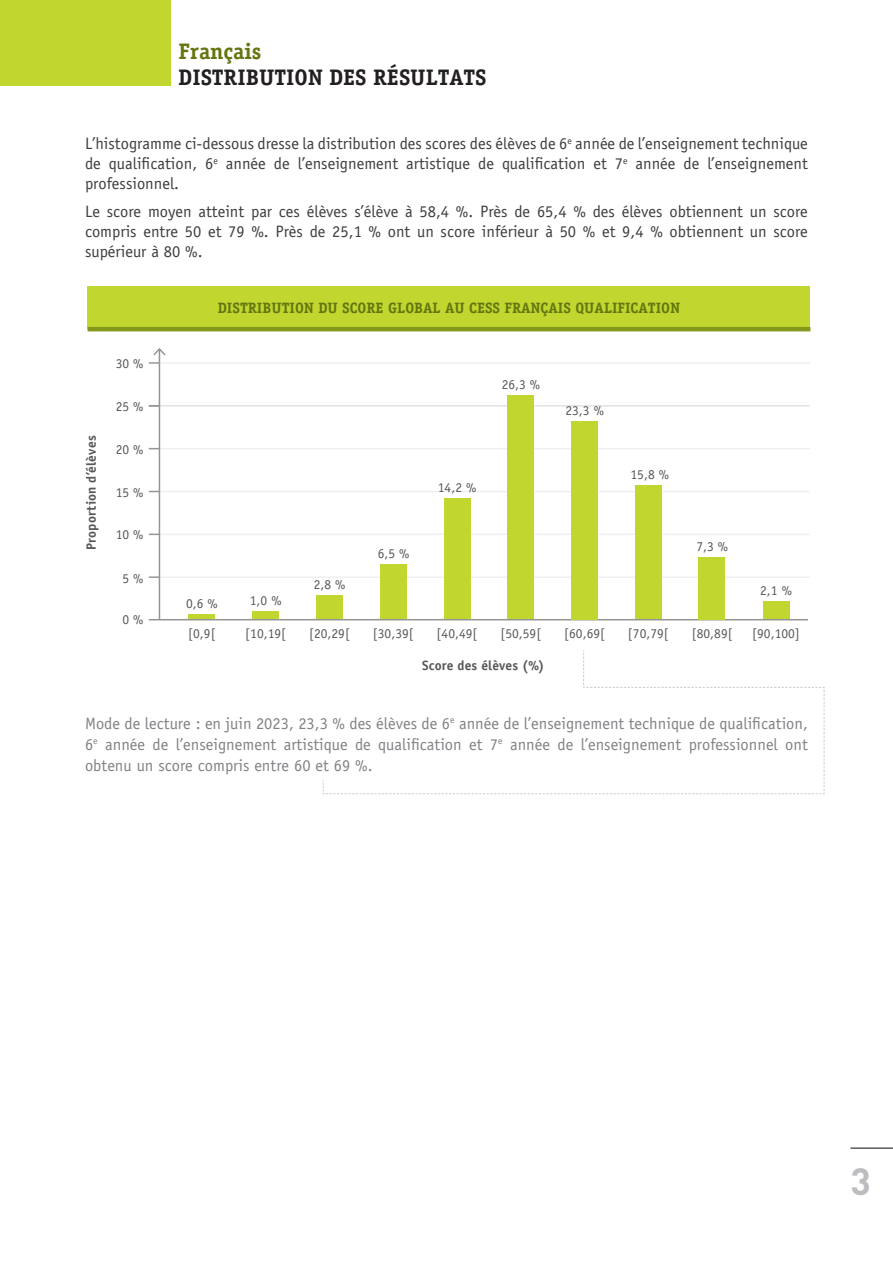
<style>
.page{position:relative;width:893px;height:1263px;background:#fff}
.page>*{position:absolute;margin:0;border:0;box-sizing:border-box;transform-origin:0 0}
.t1{font:37.5px "DINT Bold";color:#bcbdc0}
.t2{font:700 22.5px "Evalex Serif";color:#231f20}
.t3{font:700 22.5px "Evalex Serif";color:#64760f}
.PD_-_TEXTE{font:16.5px/19.8px "Evalex Sans";color:#3e3e3f;text-align:justify}
.PD_-_TEXTE-2{font:16.5px/21px "Evalex Sans";color:#808285;text-align:justify}
.t4{font:700 15px "Evalex Serif";color:#64760f}
.t5{font:13.5px "Evalex Sans";color:#57585a}
.t6{font:700 13.5px "Evalex Sans";letter-spacing:.01em;color:#57585a}
</style>
<div class="page">
<hr style="left:850px;top:1147px;width:43px;height:2px;background:#57585a">
<hr style="left:159px;top:362px;width:651px;height:2px;background:#939598">
<hr style="left:159px;top:448px;width:651px;height:1px;background:#939598">
<hr style="left:159px;top:405px;width:651px;height:2px;background:#939598">
<hr style="left:159px;top:491px;width:651px;height:1px;background:#939598">
<hr style="left:159px;top:534px;width:651px;height:1px;background:#939598">
<hr style="left:159px;top:576px;width:651px;height:2px;background:#939598">
<hr style="left:159px;top:349px;width:1px;height:270px;background:#939598">
<div style="left:189px;top:614px;width:26px;height:5px;background:#c1d72f"></div>
<div style="left:252px;top:611px;width:27px;height:8px;background:#c1d72f"></div>
<div style="left:316px;top:595px;width:27px;height:24px;background:#c1d72f"></div>
<div style="left:380px;top:564px;width:27px;height:55px;background:#c1d72f"></div>
<div style="left:444px;top:498px;width:27px;height:121px;background:#c1d72f"></div>
<div style="left:635px;top:485px;width:27px;height:134px;background:#c1d72f"></div>
<div style="left:763px;top:601px;width:26px;height:18px;background:#c1d72f"></div>
<hr style="left:149px;top:619px;width:659px;height:1px;background:#939598">
<div style="left:507px;top:396px;width:27px;height:223px;background:#c1d72f"></div>
<div style="left:698px;top:557px;width:27px;height:62px;background:#c1d72f"></div>
<div style="left:571px;top:421px;width:27px;height:198px;background:#c1d72f"></div>
<svg style="left:149px;top:576px;width:10px;height:2px"></svg>
<svg style="left:149px;top:405px;width:10px;height:2px"></svg>
<svg style="left:149px;top:348px;width:18px;height:16px"></svg>
<div style="left:88px;top:287px;width:722px;height:42px;background:#c1d72f"></div>
<hr style="left:88px;top:327px;width:722px;height:4px;background:#85981e">
<svg style="left:322px;top:650px;width:503px;height:144px"></svg>
<div style="left:0;top:0;width:170px;height:85px;background:#c1d72f"></div>
<p class="t3" style="left:179px;top:38px;width:84px">Français</p>
<p class="t2" style="left:179px;top:63px;width:309px">DISTRIBUTION DES RÉSULTATS</p>
<p class="PD_-_TEXTE" style="left:85px;top:134px;width:724px">L’histogramme ci-dessous dresse la distribution des scores des élèves de 6<sup>e</sup> année de l’enseignement technique de qualification, 6<sup>e</sup> année de l’enseignement artistique de qualification et 7<sup>e</sup> année de l’enseignement professionnel.</p>
<p class="PD_-_TEXTE" style="left:85px;top:202px;width:724px">Le score moyen atteint par ces élèves s’élève à 58,4 %. Près de 65,4 % des élèves obtiennent un score compris entre 50 et 79 %. Près de 25,1 % ont un score inférieur à 50 % et 9,4 % obtiennent un score supérieur à 80 %.</p>
<p class="t6" style="left:83px;top:550px;width:116px;rotate:-90deg">Proportion d’élèves</p>
<p class="t5" style="left:116px;top:356px;width:29px">30 %</p>
<p class="t5" style="left:116px;top:399px;width:29px">25 %</p>
<p class="t5" style="left:116px;top:442px;width:29px">20 %</p>
<p class="t5" style="left:116px;top:484px;width:29px">15 %</p>
<p class="t5" style="left:116px;top:527px;width:29px">10 %</p>
<p class="t5" style="left:123px;top:570px;width:22px">5 %</p>
<p class="t5" style="left:123px;top:611px;width:22px">0 %</p>
<p class="t4" style="left:218px;top:298px;width:464px">DISTRIBUTION DU SCORE GLOBAL AU CESS FRANÇAIS QUALIFICATION</p>
<p class="t5" style="left:186px;top:595px;width:33px">0,6 %</p>
<p class="t5" style="left:250px;top:592px;width:33px">1,0 %</p>
<p class="t5" style="left:314px;top:577px;width:33px">2,8 %</p>
<p class="t5" style="left:378px;top:545px;width:33px">6,5 %</p>
<p class="t5" style="left:502px;top:377px;width:40px">26,3 %</p>
<p class="t5" style="left:565px;top:402px;width:40px">23,3 %</p>
<p class="t5" style="left:438px;top:480px;width:40px">14,2 %</p>
<p class="t5" style="left:630px;top:466px;width:40px">15,8 %</p>
<p class="t5" style="left:696px;top:538px;width:33px">7,3 %</p>
<p class="t5" style="left:760px;top:583px;width:33px">2,1 %</p>
<p class="t5" style="left:188px;top:626px;width:29px">[0,9[</p>
<p class="t5" style="left:245px;top:626px;width:42px">[10,19[</p>
<p class="t5" style="left:309px;top:626px;width:42px">[20,29[</p>
<p class="t5" style="left:373px;top:626px;width:42px">[30,39[</p>
<p class="t5" style="left:437px;top:626px;width:42px">[40,49[</p>
<p class="t5" style="left:500px;top:626px;width:42px">[50,59[</p>
<p class="t5" style="left:564px;top:626px;width:42px">[60,69[</p>
<p class="t5" style="left:628px;top:626px;width:42px">[70,79[</p>
<p class="t5" style="left:692px;top:626px;width:42px">[80,89[</p>
<p class="t5" style="left:752px;top:626px;width:49px">[90,100]</p>
<p class="t6" style="left:422px;top:657px;width:124px">Score des élèves (%)</p>
<p class="PD_-_TEXTE-2" style="left:85px;top:713px;width:724px">Mode de lecture : en juin 2023, 23,3 % des élèves de 6<sup>e</sup> année de l’enseignement technique de qualification, 6<sup>e</sup> année de l’enseignement artistique de qualification et 7<sup>e</sup> année de l’enseignement professionnel ont obtenu un score compris entre 60 et 69 %.</p>
<h1 class="t1" style="left:850px;top:1157px;width:22px">3</h1>
</div>
